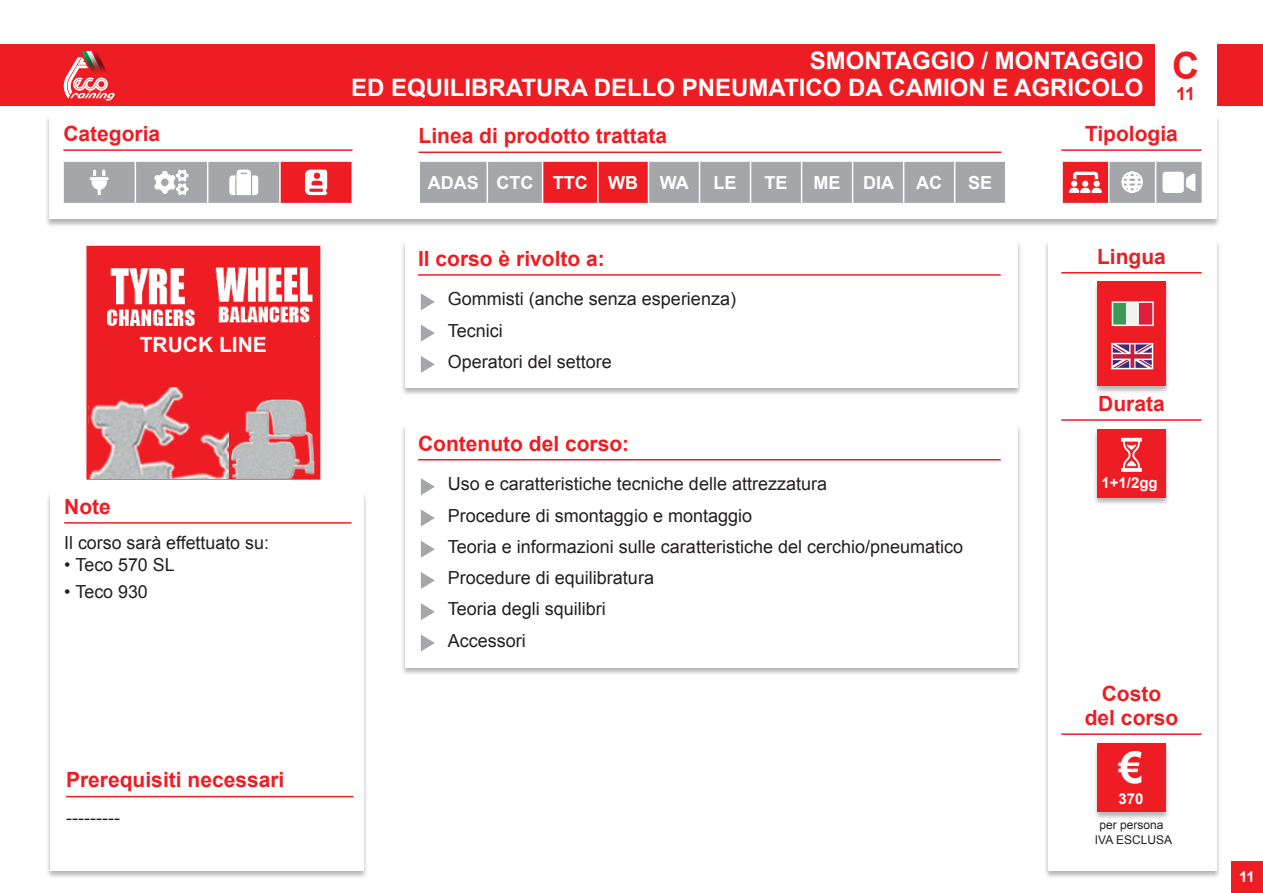
<style>
.page{position:relative;width:1263px;height:893px;background:#fff}
.page>*{position:absolute;margin:0;border:0;box-sizing:border-box;transform-origin:0 0}
.t1{font:700 43.5px "Arial";color:#fff}
.t2{font:700 37.5px "Arial";color:#ee1d23}
.t3{font:700 24px/27px "Arial";color:#fff;text-align:right}
.t4{font:700 21px/24px "Arial";color:#ee1d23;text-align:center}
.t5{font:700 21px "Arial";color:#fff}
.t6{font:18px/31.2px "Arial";color:#231f20}
.t7{font:700 18px "Arial";color:#fff}
.t8{font:700 18px "Arial";color:#ee1d23}
.t9{font:700 15px "Arial";color:#fff}
.t10{font:12px/15px "Arial";color:#231f20;text-align:center}
</style>
<div class="page">
<div style="left:1231px;top:861px;width:32px;height:32px;background:#ee1d23"></div>
<div style="left:0;top:45px;width:1263px;height:61px;background:#ee1d23"></div>
<svg style="left:64px;top:51px;width:51px;height:50px"></svg>
<div style="left:400px;top:241px;width:622px;height:156px;background:#231f20;opacity:.33"></div>
<div style="left:405px;top:241px;width:612px;height:147px;background:#fff"></div>
<div style="left:400px;top:424px;width:622px;height:253px;background:#231f20;opacity:.33"></div>
<div style="left:405px;top:424px;width:612px;height:244px;background:#fff"></div>
<div style="left:44px;top:115px;width:1177px;height:113px;background:#231f20;opacity:.33"></div>
<div style="left:49px;top:115px;width:1167px;height:104px;background:#fff"></div>
<hr style="left:418px;top:459px;width:583px;height:1px;background:#ee1d23">
<svg style="left:421px;top:478px;width:14px;height:17px"></svg>
<svg style="left:421px;top:509px;width:14px;height:17px"></svg>
<svg style="left:421px;top:541px;width:14px;height:17px"></svg>
<svg style="left:421px;top:572px;width:14px;height:17px"></svg>
<svg style="left:421px;top:603px;width:14px;height:17px"></svg>
<svg style="left:421px;top:634px;width:14px;height:17px"></svg>
<hr style="left:418px;top:274px;width:583px;height:2px;background:#ee1d23">
<svg style="left:421px;top:293px;width:14px;height:17px"></svg>
<svg style="left:421px;top:325px;width:14px;height:17px"></svg>
<svg style="left:421px;top:356px;width:14px;height:17px"></svg>
<hr style="left:63px;top:149px;width:290px;height:2px;background:#ee1d23">
<div style="left:46px;top:492px;width:322px;height:388px;background:#231f20;opacity:.33"></div>
<div style="left:51px;top:493px;width:313px;height:378px;background:#fff"></div>
<hr style="left:66px;top:796px;width:287px;height:1px;background:#ee1d23">
<hr style="left:418px;top:152px;width:583px;height:1px;background:#ee1d23">
<hr style="left:1061px;top:149px;width:140px;height:2px;background:#ee1d23">
<div style="left:1062px;top:161px;width:47px;height:43px;background:#ee1d23"></div>
<hr style="left:1061px;top:160px;width:48px;height:2px;background:#fff">
<hr style="left:1061px;top:162px;width:2px;height:41px;background:#fff">
<hr style="left:1108px;top:162px;width:1px;height:41px;background:#fff">
<hr style="left:1061px;top:203px;width:48px;height:1px;background:#fff">
<svg style="left:1069px;top:172px;width:33px;height:21px"></svg>
<svg style="left:1109px;top:161px;width:93px;height:43px"></svg>
<div style="left:1043px;top:241px;width:178px;height:639px;background:#231f20;opacity:.33"></div>
<div style="left:1048px;top:241px;width:169px;height:630px;background:#fff"></div>
<hr style="left:1061px;top:272px;width:140px;height:1px;background:#ee1d23">
<hr style="left:1061px;top:733px;width:140px;height:2px;background:#ee1d23">
<div style="left:1093px;top:743px;width:77px;height:77px;background:#231f20;opacity:.33"></div>
<div style="left:1097px;top:744px;width:68px;height:68px;background:#ee1d23"></div>
<div style="left:280px;top:161px;width:72px;height:43px;background:#ee1d23"></div>
<hr style="left:280px;top:160px;width:73px;height:2px;background:#fff">
<hr style="left:279px;top:162px;width:2px;height:41px;background:#fff">
<hr style="left:351px;top:162px;width:2px;height:41px;background:#fff">
<hr style="left:280px;top:203px;width:73px;height:1px;background:#fff">
<svg style="left:63px;top:161px;width:217px;height:43px"></svg>
<svg style="left:305px;top:170px;width:22px;height:25px"></svg>
<svg style="left:420px;top:162px;width:585px;height:41px;background:#b28e92"></svg>
<hr style="left:486px;top:162px;width:2px;height:41px;background:#fff">
<hr style="left:542px;top:162px;width:1px;height:41px;background:#fff">
<hr style="left:597px;top:162px;width:2px;height:41px;background:#fff">
<hr style="left:648px;top:162px;width:1px;height:41px;background:#fff">
<hr style="left:750px;top:162px;width:1px;height:41px;background:#fff">
<hr style="left:801px;top:162px;width:1px;height:41px;background:#fff">
<hr style="left:852px;top:162px;width:1px;height:41px;background:#fff">
<hr style="left:903px;top:162px;width:1px;height:41px;background:#fff">
<hr style="left:954px;top:162px;width:1px;height:41px;background:#fff">
<hr style="left:699px;top:162px;width:1px;height:41px;background:#fff">
<div style="left:1155px;top:25px;width:62px;height:85px;background:#fff"></div>
<div style="left:1093px;top:281px;width:77px;height:113px;background:#231f20;opacity:.33"></div>
<div style="left:1097px;top:281px;width:68px;height:105px;background:#ee1d23"></div>
<div style="left:1112px;top:302px;width:14px;height:23px;background:#3c9b59"></div>
<div style="left:1126px;top:302px;width:13px;height:23px;background:#f0f1f1"></div>
<div style="left:1139px;top:302px;width:14px;height:23px;background:#de203c"></div>
<div style="left:1112px;top:301px;width:42px;height:25px;border:2px solid #fff"></div>
<svg style="left:1114px;top:346px;width:36px;height:20px"></svg>
<div style="left:1111px;top:343px;width:42px;height:26px;border:2px solid #fff"></div>
<div style="left:86px;top:246px;width:234px;height:234px;background:#ee1d23;border:6px solid #ee1d23"></div>
<img style="left:107px;top:268px;width:88px;height:58px">
<img style="left:215px;top:261px;width:99px;height:75px">
<img style="left:228px;top:400px;width:86px;height:79px">
<img style="left:89px;top:388px;width:139px;height:91px">
<hr style="left:64px;top:522px;width:287px;height:2px;background:#ee1d23">
<hr style="left:1061px;top:419px;width:140px;height:2px;background:#ee1d23">
<div style="left:1093px;top:429px;width:77px;height:78px;background:#231f20;opacity:.33"></div>
<div style="left:1097px;top:429px;width:68px;height:69px;background:#ee1d23"></div>
<svg style="left:1121px;top:438px;width:21px;height:34px"></svg>
<p class="t4" style="left:63px;top:122px;width:98px">Categoria</p>
<p class="t5" style="left:140px;top:330px;width:129px">TRUCK LINE</p>
<p class="t4" style="left:64px;top:495px;width:48px">Note</p>
<p class="t6" style="left:64px;top:527px;width:206px">Il corso sarà effettuato su:</p>
<p class="t6" style="left:64px;top:550px;width:112px">• Teco 570 SL</p>
<p class="t6" style="left:64px;top:576px;width:85px">• Teco 930</p>
<p class="t4" style="left:66px;top:769px;width:220px">Prerequisiti necessari</p>
<p class="t6" style="left:66px;top:802px;width:55px">---------</p>
<h3 class="t3" style="left:351px;top:48px;width:794px">SMONTAGGIO / MONTAGGIO<br>ED EQUILIBRATURA DELLO PNEUMATICO DA CAMION E AGRICOLO</h3>
<h2 class="t2" style="left:1172px;top:41px;width:29px">C</h2>
<p class="t8" style="left:1176px;top:82px;width:21px">11</p>
<p class="t4" style="left:418px;top:124px;width:250px">Linea di prodotto trattata</p>
<p class="t4" style="left:1085px;top:122px;width:94px">Tipologia</p>
<p class="t7" style="left:428px;top:171px;width:263px">ADAS CTC TTC WB WA</p>
<p class="t7" style="left:713px;top:171px;width:25px">LE</p>
<p class="t7" style="left:765px;top:171px;width:25px">TE</p>
<p class="t7" style="left:814px;top:171px;width:130px">ME DIA AC</p>
<p class="t7" style="left:968px;top:171px;width:26px">SE</p>
<p class="t4" style="left:418px;top:247px;width:188px">Il corso è rivolto a:</p>
<p class="t6" style="left:448px;top:284px;width:290px">Gommisti (anche senza esperienza)<br>Tecnici<br>Operatori del settore</p>
<p class="t4" style="left:418px;top:432px;width:213px">Contenuto del corso:</p>
<p class="t6" style="left:448px;top:469px;width:517px">Uso e caratteristiche tecniche delle attrezzatura<br>Procedure di smontaggio e montaggio<br>Teoria e informazioni sulle caratteristiche del cerchio/pneumatico Procedure di equilibratura<br>Teoria degli squilibri<br>Accessori</p>
<p class="t4" style="left:1097px;top:245px;width:70px">Lingua</p>
<p class="t4" style="left:1098px;top:392px;width:68px">Durata</p>
<p class="t9" style="left:1101px;top:473px;width:58px">1+1/2gg</p>
<p class="t4" style="left:1085px;top:682px;width:95px">Costo del corso</p>
<h1 class="t1" style="left:1119px;top:739px;width:26px">€</h1>
<p class="t9" style="left:1118px;top:789px;width:27px">370</p>
<p class="t10" style="left:1095px;top:818px;width:79px">per persona<br>IVA ESCLUSA</p>
<p class="t9" style="left:1239px;top:866px;width:17px">11</p>
</div>
